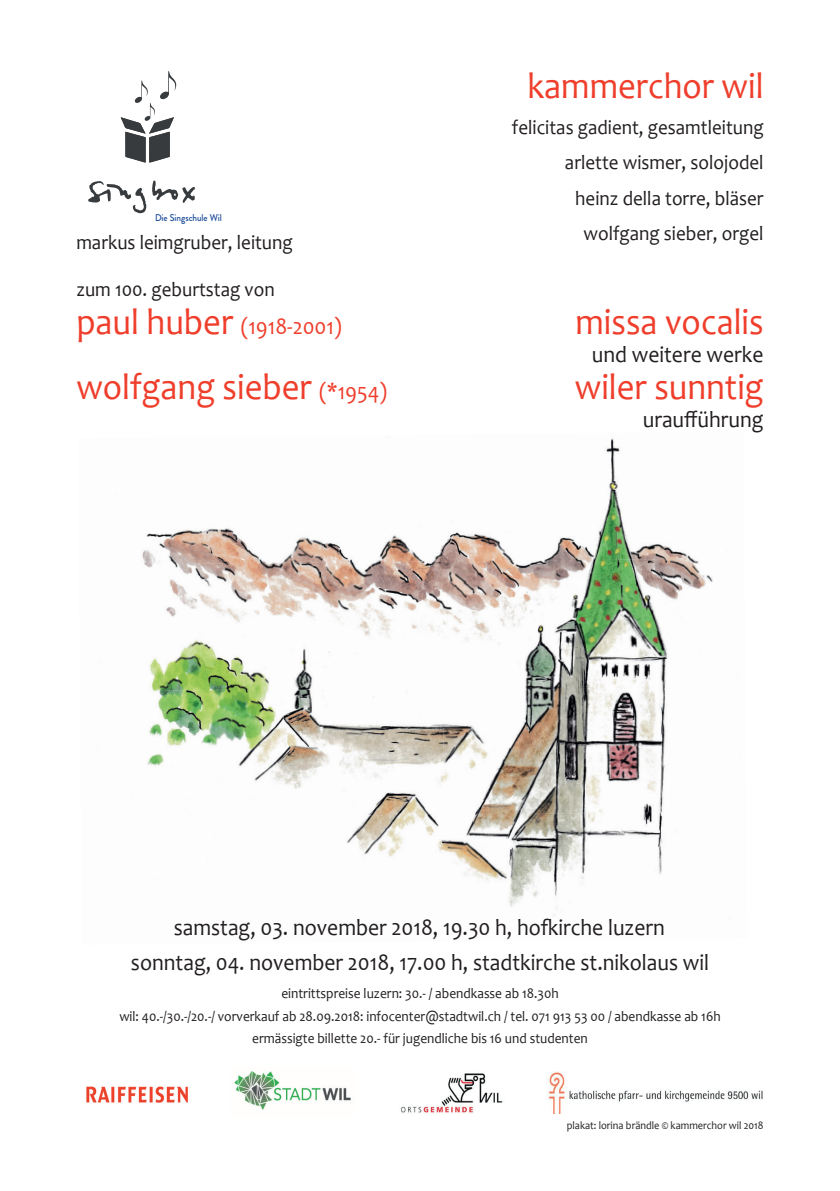
<style>
.page{position:relative;width:840px;height:1191px;background:#fff}
.page>*{position:absolute;margin:0;border:0;box-sizing:border-box;transform-origin:0 0}
.t1{font:37.4px "Candara";color:#ef3e2b;scale:.93 1}
.t2{font:23.4px/35px "Candara";color:#231f20;text-align:center;scale:.93 1}
.t3{font:23.4px "Candara";color:#ef3e2b;scale:.93 1}
.t4{font:20.6px/35.4px "Candara";color:#231f20;text-align:right;scale:.93 1}
.t5{font:14.4px/22.4px "Candara";color:#231f20;text-align:center;scale:.93 1}
.t6{font:11.2px "Candara";color:#231f20;scale:.93 1}
.t7{font:500 9.8px "Brandon Grotesque";letter-spacing:-.01em;color:#1d4c9a;scale:.93 1}
.s1{font-size:37.4px}
.s2{font-size:23.4px}
</style>
<div class="page">
<img style="left:142px;top:528px;width:177px;height:34px">
<img style="left:319px;top:535px;width:122px;height:132px">
<img style="left:440px;top:438px;width:242px;height:123px">
<img style="left:682px;top:552px;width:31px;height:37px">
<img style="left:144px;top:562px;width:178px;height:127px">
<img style="left:441px;top:559px;width:243px;height:128px">
<img style="left:147px;top:689px;width:174px;height:100px">
<img style="left:321px;top:688px;width:121px;height:126px">
<img style="left:442px;top:687px;width:121px;height:125px">
<img style="left:563px;top:685px;width:121px;height:127px">
<img style="left:347px;top:814px;width:96px;height:43px">
<img style="left:443px;top:812px;width:220px;height:104px">
<svg style="left:88px;top:181px;width:107px;height:32px"></svg>
<svg style="left:121px;top:71px;width:56px;height:92px"></svg>
<img style="left:86px;top:1086px;width:102px;height:17px">
<img style="left:234px;top:1071px;width:117px;height:39px">
<img style="left:400px;top:1073px;width:103px;height:40px">
<img style="left:548px;top:1072px;width:215px;height:41px">
<p class="t7" style="left:155px;top:210px;width:73px">Die Singschule Wil</p>
<p class="t4" style="left:76px;top:225px;width:234px">markus leimgruber, leitung</p>
<p class="t4" style="left:76px;top:271px;width:214px">zum 100. geburtstag von</p>
<p class="t1" style="left:527px;top:63px;width:255px">kammerchor wil</p>
<p class="t4" style="left:511px;top:109px;width:272px">felicitas gadient, gesamtleitung arlette wismer, solojodel<br>heinz della torre, bläser wolfgang sieber, orgel</p>
<p class="t3" style="left:76px;top:313px;width:286px"><span class="s1">paul huber</span> (1918-2001)</p>
<p class="t1" style="left:575px;top:300px;width:204px">missa vocalis</p>
<p class="t2" style="left:591px;top:337px;width:186px">und weitere werke</p>
<p class="t1" style="left:76px;top:364px;width:335px">wolfgang sieber <span class="s2">(*1954)</span></p>
<p class="t1" style="left:574px;top:364px;width:204px">wiler sunntig</p>
<p class="t2" style="left:642px;top:402px;width:131px">uraufführung</p>
<p class="t2" style="left:131px;top:910px;width:622px">samstag, 03. november 2018, 19.30 h, hofkirche luzern<br>sonntag, 04. november 2018, 17.00 h, stadtkirche st.nikolaus wil</p>
<p class="t5" style="left:119px;top:982px;width:647px">eintrittspreise luzern: 30.- / abendkasse ab 18.30h<br>wil: 40.-/30.-/20.-/ vorverkauf ab 28.09.2018: infocenter@stadtwil.ch / tel. 071 913 53 00 / abendkasse ab 16h ermässigte billette 20.- für jugendliche bis 16 und studenten</p>
<p class="t6" style="left:566px;top:1118px;width:213px">plakat: lorina brändle © kammerchor wil 2018</p>
</div>
